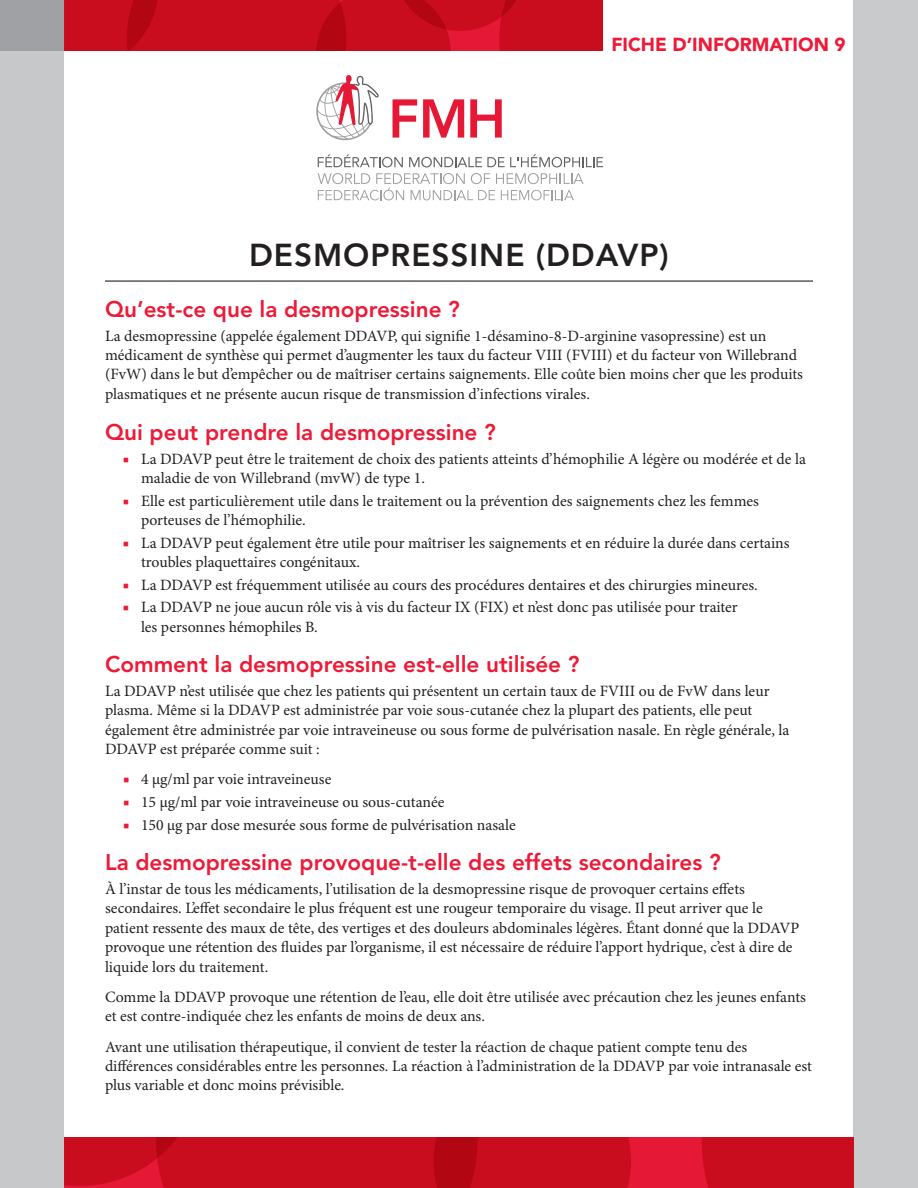
<style>
.page{position:relative;width:918px;height:1188px;background:#fff}
.page>*{position:absolute;margin:0;border:0;box-sizing:border-box;transform-origin:0 0}
.t1{font:800 31.5px "Avenir LT Std";letter-spacing:.03em;color:#231f20}
.t2{font:800 22.5px "Avenir LT Std";color:#ed1a38}
.t3{font:900 18.75px "Avenir LT Std";color:#ed1a38}
.t4{font:15.75px/19.5px "Minion Pro";color:#231f20}
.s1{color:#ed1a38}
</style>
<div class="page">
<div style="left:0;top:51px;width:64px;height:1137px;background:#c7c8ca"></div>
<div style="left:854px;top:0;width:64px;height:1188px;background:#c9cacc"></div>
<div style="left:64px;top:1137px;width:790px;height:51px;background:#e51836"></div>
<svg style="left:64px;top:1137px;width:567px;height:51px;background:#c90b1e"></svg>
<div style="left:702px;top:1137px;width:152px;height:51px;background:#ca0c1f"></div>
<div style="left:0;top:0;width:64px;height:51px;background:#a0a1a5"></div>
<svg style="left:64px;top:0;width:539px;height:51px;background:#c80b1e"></svg>
<hr style="left:105px;top:280px;width:708px;height:2px;background:#231f20">
<svg style="left:316px;top:75px;width:63px;height:65px"></svg>
<svg style="left:393px;top:99px;width:24px;height:39px"></svg>
<svg style="left:423px;top:99px;width:41px;height:39px"></svg>
<svg style="left:470px;top:99px;width:32px;height:39px"></svg>
<svg style="left:318px;top:154px;width:85px;height:13px"></svg>
<svg style="left:409px;top:154px;width:194px;height:13px"></svg>
<svg style="left:318px;top:173px;width:266px;height:27px"></svg>
<p class="t3" style="left:611px;top:33px;width:236px">FICHE D’INFORMATION 9</p>
<h1 class="t1" style="left:249px;top:236px;width:421px">Desmopressine (DDAVP)</h1>
<h2 class="t2" style="left:105px;top:295px;width:356px">Qu’est-ce que la desmopressine ?</h2>
<p class="t4" style="left:105px;top:326px;width:700px">La desmopressine (appelée également DDAVP, qui signifie 1-désamino-8-D-arginine vasopressine) est un médicament de synthèse qui permet d’augmenter les taux du facteur VIII (FVIII) et du facteur von Willebrand (FvW) dans le but d’empêcher ou de maîtriser certains saignements. Elle coûte bien moins cher que les produits plasmatiques et ne présente aucun risque de transmission d’infections virales.</p>
<h2 class="t2" style="left:105px;top:418px;width:392px">Qui peut prendre la desmopressine ?</h2>
<p class="t4" style="left:141px;top:449px;width:667px;text-indent:-18px"><span class="s1">■</span> La DDAVP peut être le traitement de choix des patients atteints d’hémophilie A légère ou modérée et de la maladie de von Willebrand (mvW) de type 1.</p>
<p class="t4" style="left:141px;top:491px;width:620px;text-indent:-18px"><span class="s1">■</span> Elle est particulièrement utile dans le traitement ou la prévention des saignements chez les femmes porteuses de l’hémophilie.</p>
<p class="t4" style="left:141px;top:533px;width:650px;text-indent:-18px"><span class="s1">■</span> La DDAVP peut également être utile pour maîtriser les saignements et en réduire la durée dans certains troubles plaquettaires congénitaux.</p>
<p class="t4" style="left:123px;top:575px;width:636px"><span class="s1">■</span> La DDAVP est fréquemment utilisée au cours des procédures dentaires et des chirurgies mineures.</p>
<p class="t4" style="left:141px;top:598px;width:598px;text-indent:-18px"><span class="s1">■</span> La DDAVP ne joue aucun rôle vis à vis du facteur IX (FIX) et n’est donc pas utilisée pour traiter les personnes hémophiles B.</p>
<h2 class="t2" style="left:105px;top:651px;width:476px">Comment la desmopressine est-elle utilisée ?</h2>
<p class="t4" style="left:105px;top:682px;width:686px">La DDAVP n’est utilisée que chez les patients qui présentent un certain taux de FVIII ou de FvW dans leur plasma. Même si la DDAVP est administrée par voie sous-cutanée chez la plupart des patients, elle peut également être administrée par voie intraveineuse ou sous forme de pulvérisation nasale. En règle générale, la DDAVP est préparée comme suit :</p>
<p class="t4" style="left:123px;top:770px;width:210px"><span class="s1">■</span> 4 µg/ml par voie intraveineuse</p>
<p class="t4" style="left:123px;top:793px;width:323px"><span class="s1">■</span> 15 µg/ml par voie intraveineuse ou sous-cutanée</p>
<p class="t4" style="left:123px;top:815px;width:394px"><span class="s1">■</span> 150 µg par dose mesurée sous forme de pulvérisation nasale</p>
<h2 class="t2" style="left:105px;top:849px;width:617px">La desmopressine provoque-t-elle des effets secondaires ?</h2>
<p class="t4" style="left:105px;top:880px;width:696px">À l’instar de tous les médicaments, l’utilisation de la desmopressine risque de provoquer certains effets secondaires. L’effet secondaire le plus fréquent est une rougeur temporaire du visage. Il peut arriver que le patient ressente des maux de tête, des vertiges et des douleurs abdominales légères. Étant donné que la DDAVP provoque une rétention des fluides par l’organisme, il est nécessaire de réduire l’apport hydrique, c’est à dire de liquide lors du traitement.</p>
<p class="t4" style="left:105px;top:988px;width:702px">Comme la DDAVP provoque une rétention de l’eau, elle doit être utilisée avec précaution chez les jeunes enfants et est contre-indiquée chez les enfants de moins de deux ans.</p>
<p class="t4" style="left:105px;top:1037px;width:709px">Avant une utilisation thérapeutique, il convient de tester la réaction de chaque patient compte tenu des différences considérables entre les personnes. La réaction à l’administration de la DDAVP par voie intranasale est plus variable et donc moins prévisible.</p>
</div>
